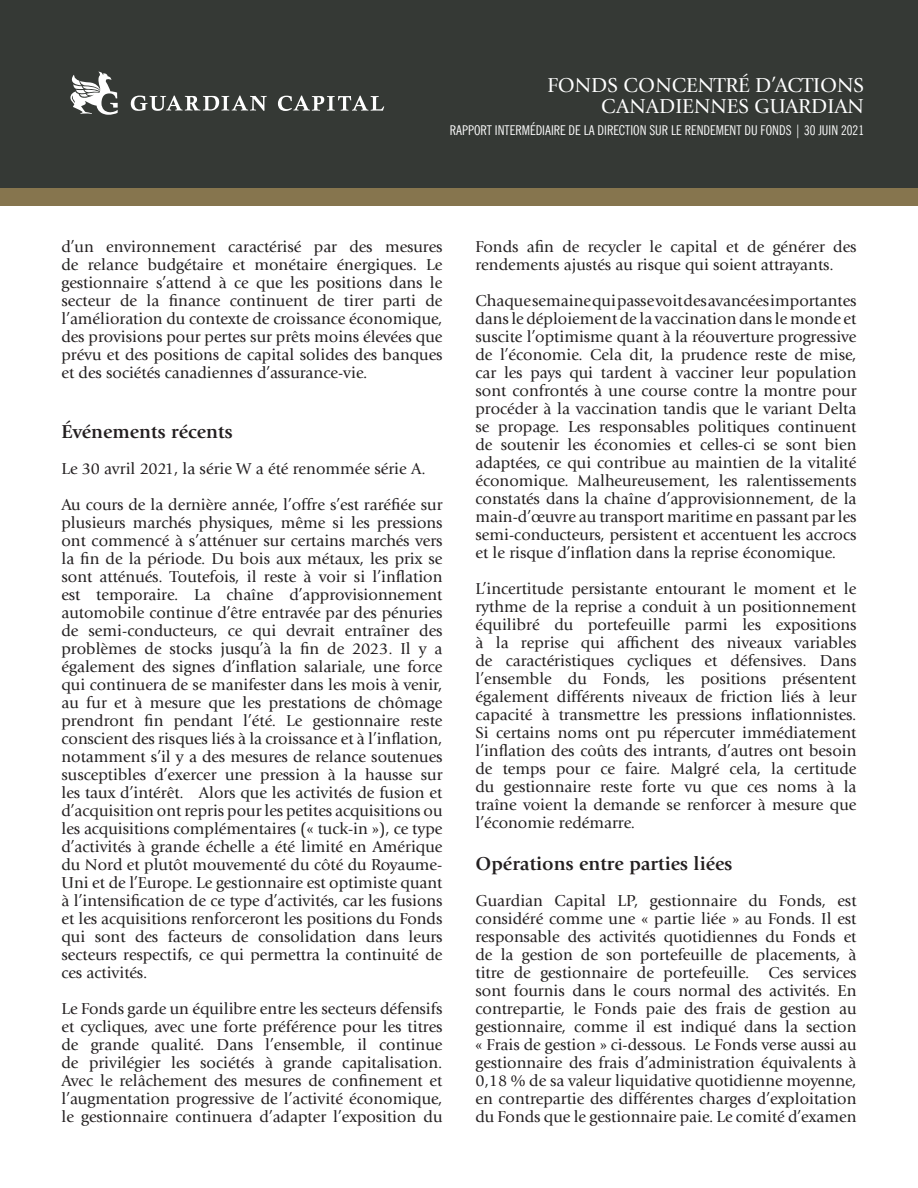
<style>
.page{position:relative;width:918px;height:1188px;background:#fff}
.page>*{position:absolute;margin:0;border:0;box-sizing:border-box;transform-origin:0 0}
.t1{font:21px/21px "Giovanni Std";color:#fff;text-align:right}
.t2{font:700 19.5px "Giovanni Std";color:#231f20}
.t3{font:16.5px/18px "Giovanni Std";color:#231f20;text-align:justify}
.t4{font:condensed 13.5px "News Gothic BT";color:#fff}
</style>
<div class="page">
<div style="left:0;top:0;width:918px;height:189px;background:#353935"></div>
<div style="left:0;top:188px;width:918px;height:17px;background:#86754e"></div>
<svg style="left:70px;top:71px;width:48px;height:44px"></svg>
<svg style="left:131px;top:96px;width:136px;height:15px"></svg>
<svg style="left:278px;top:96px;width:106px;height:15px"></svg>
<p class="t1" style="left:547px;top:74px;width:318px">FONDS CONCENTRÉ D’ACTIONS<br>CANADIENNES GUARDIAN</p>
<p class="t4" style="left:450px;top:122px;width:416px">RAPPORT INTERMÉDIAIRE DE LA DIRECTION SUR LE RENDEMENT DU FONDS | 30 JUIN 2021</p>
<p class="t3" style="left:62px;top:238px;width:383px">d’un environnement caractérisé par des mesures de relance budgétaire et monétaire énergiques. Le gestionnaire s’attend à ce que les positions dans le secteur de la fnance continuent de tirer parti de l’amélioration du contexte de croissance économique, des provisions pour pertes sur prêts moins élevées que prévu et des positions de capital solides des banques et des sociétés canadiennes d’assurance-vie.</p>
<h3 class="t2" style="left:62px;top:420px;width:173px">Événements récents</h3>
<p class="t3" style="left:62px;top:460px;width:366px">Le 30 avril 2021, la série W a été renommée série A.</p>
<p class="t3" style="left:62px;top:496px;width:383px">Au cours de la dernière année, l’offre s’est raréfée sur plusieurs marchés physiques, même si les pressions ont commencé à s’atténuer sur certains marchés vers la fn de la période. Du bois aux métaux, les prix se sont atténués. Toutefois, il reste à voir si l’infation est temporaire. La chaîne d’approvisionnement automobile continue d’être entravée par des pénuries de semi-conducteurs, ce qui devrait entraîner des problèmes de stocks jusqu’à la fn de 2023. Il y a également des signes d’infation salariale, une force qui continuera de se manifester dans les mois à venir, au fur et à mesure que les prestations de chômage prendront fn pendant l’été. Le gestionnaire reste conscient des risques liés à la croissance et à l’infation, notamment s’il y a des mesures de relance soutenues susceptibles d’exercer une pression à la hausse sur les taux d’intérêt. Alors que les activités de fusion et d’acquisition ont repris pour les petites acquisitions ou les acquisitions complémentaires (« tuck-in »), ce type d’activités à grande échelle a été limité en Amérique du Nord et plutôt mouvementé du côté du Royaume-Uni et de l’Europe. Le gestionnaire est optimiste quant à l’intensifcation de ce type d’activités, car les fusions et les acquisitions renforceront les positions du Fonds qui sont des facteurs de consolidation dans leurs secteurs respectifs, ce qui permettra la continuité de ces activités.</p>
<p class="t3" style="left:62px;top:1000px;width:383px">Le Fonds garde un équilibre entre les secteurs défensifs et cycliques, avec une forte préférence pour les titres de grande qualité. Dans l’ensemble, il continue de privilégier les sociétés à grande capitalisation.<br>Avec le relâchement des mesures de confnement et l’augmentation progressive de l’activité économique, le gestionnaire continuera d’adapter l’exposition du</p>
<p class="t3" style="left:476px;top:238px;width:383px">Fonds afn de recycler le capital et de générer des rendements ajustés au risque qui soient attrayants.</p>
<p class="t3" style="left:476px;top:292px;width:383px">Chaque semaine qui passe voit des avancées importantes dans le déploiement de la vaccination dans le monde et suscite l’optimisme quant à la réouverture progressive de l’économie. Cela dit, la prudence reste de mise, car les pays qui tardent à vacciner leur population sont confrontés à une course contre la montre pour procéder à la vaccination tandis que le variant Delta se propage. Les responsables politiques continuent de soutenir les économies et celles-ci se sont bien adaptées, ce qui contribue au maintien de la vitalité économique. Malheureusement, les ralentissements constatés dans la chaîne d’approvisionnement, de la main-d’œuvre au transport maritime en passant par les semi-conducteurs, persistent et accentuent les accrocs et le risque d’infation dans la reprise économique.</p>
<p class="t3" style="left:476px;top:580px;width:383px">L’incertitude persistante entourant le moment et le rythme de la reprise a conduit à un positionnement équilibré du portefeuille parmi les expositions à la reprise qui affchent des niveaux variables de caractéristiques cycliques et défensives. Dans l’ensemble du Fonds, les positions présentent également différents niveaux de friction liés à leur capacité à transmettre les pressions infationnistes.<br>Si certains noms ont pu répercuter immédiatement l’infation des coûts des intrants, d’autres ont besoin de temps pour ce faire. Malgré cela, la certitude du gestionnaire reste forte vu que ces noms à la traîne voient la demande se renforcer à mesure que l’économie redémarre.</p>
<h3 class="t2" style="left:476px;top:852px;width:259px">Opérations entre parties liées</h3>
<p class="t3" style="left:476px;top:892px;width:383px">Guardian Capital LP, gestionnaire du Fonds, est considéré comme une « partie liée » au Fonds. Il est responsable des activités quotidiennes du Fonds et de la gestion de son portefeuille de placements, à titre de gestionnaire de portefeuille. Ces services sont fournis dans le cours normal des activités. En contrepartie, le Fonds paie des frais de gestion au gestionnaire, comme il est indiqué dans la section « Frais de gestion » ci-dessous. Le Fonds verse aussi au gestionnaire des frais d’administration équivalents à 0,18 % de sa valeur liquidative quotidienne moyenne, en contrepartie des différentes charges d’exploitation du Fonds que le gestionnaire paie. Le comité d’examen</p>
</div>
